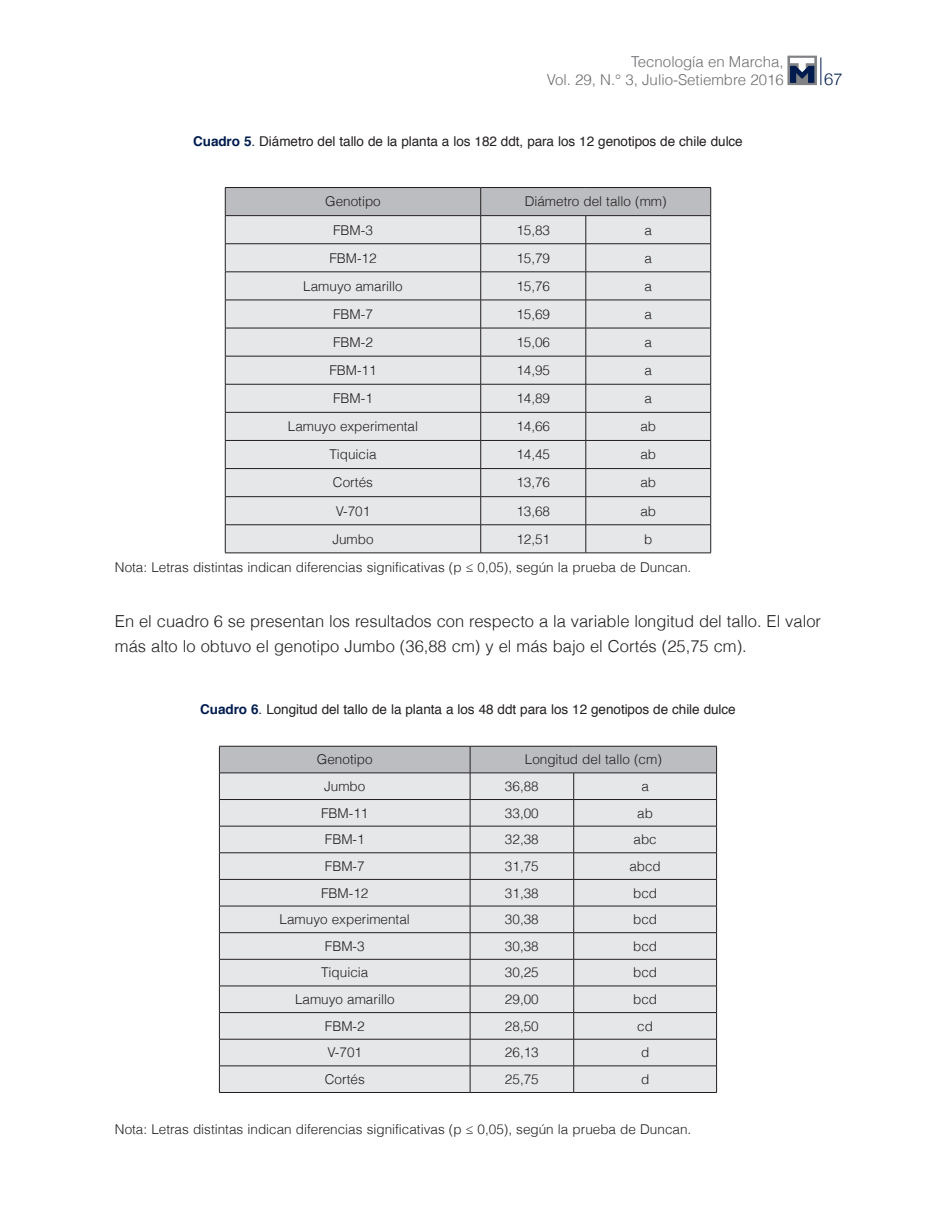
<style>
.page{position:relative;width:936px;height:1206px;background:#fff}
.page>*{position:absolute;margin:0;border:0;box-sizing:border-box;transform-origin:0 0}
._6texto{font:300 16.5px/25px "Helvetica";color:#231f20}
.t1{font:300 16.5px "Helvetica Neue";color:#001c4e}
.t2{font:300 15px/18px "Helvetica";color:#6c6d70;text-align:right}
.textocuadros{font:300 13.5px "Helvetica";color:#231f20}
.fuente{font:300 13.5px "Helvetica";color:#231f20}
._9tituloscuadros1{font:13.5px "Helvetica";letter-spacing:-.005em;color:#231f20}
.s1{font-weight:700;color:#001c4e}
.s2{color:#001c4e}
</style>
<div class="page">
<svg style="left:820px;top:57px;width:1px;height:28px"></svg>
<svg style="left:787px;top:56px;width:29px;height:29px"></svg>
<svg style="left:789px;top:58px;width:25px;height:25px"></svg>
<svg style="left:225px;top:187px;width:486px;height:365px;background:#dadbdd"></svg>
<hr style="left:225px;top:552px;width:255px;height:1px;background:#231f20">
<hr style="left:480px;top:552px;width:105px;height:1px;background:#231f20">
<hr style="left:585px;top:552px;width:125px;height:1px;background:#231f20">
<hr style="left:219px;top:745px;width:251px;height:1px;background:#231f20">
<hr style="left:470px;top:745px;width:103px;height:1px;background:#231f20">
<hr style="left:573px;top:745px;width:143px;height:1px;background:#231f20">
<svg style="left:219px;top:746px;width:498px;height:345px;background:#d7d8da"></svg>
<hr style="left:219px;top:1091px;width:251px;height:1px;background:#231f20">
<hr style="left:470px;top:1091px;width:103px;height:1px;background:#231f20">
<hr style="left:573px;top:1091px;width:143px;height:1px;background:#231f20">
<p class="t2" style="left:546px;top:53px;width:238px">Tecnología en Marcha,<br>Vol. 29, N.° 3, Julio-Setiembre 2016</p>
<p class="_9tituloscuadros1" style="left:193px;top:131px;width:551px"><span class="s1">Cuadro 5</span><span class="s2">.</span> Diámetro del tallo de la planta a los 182 ddt, para los 12 genotipos de chile dulce</p>
<p class="textocuadros" style="left:325px;top:193px;width:57px">Genotipo</p>
<p class="textocuadros" style="left:524px;top:193px;width:143px">Diámetro del tallo (mm)</p>
<p class="textocuadros" style="left:333px;top:221px;width:41px">FBM-3</p>
<p class="textocuadros" style="left:516px;top:221px;width:35px">15,83</p>
<p class="textocuadros" style="left:644px;top:221px;width:9px">a</p>
<p class="textocuadros" style="left:329px;top:249px;width:49px">FBM-12</p>
<p class="textocuadros" style="left:516px;top:249px;width:35px">15,79</p>
<p class="textocuadros" style="left:644px;top:249px;width:9px">a</p>
<p class="textocuadros" style="left:303px;top:277px;width:101px">Lamuyo amarillo</p>
<p class="textocuadros" style="left:516px;top:277px;width:35px">15,76</p>
<p class="textocuadros" style="left:644px;top:277px;width:9px">a</p>
<p class="textocuadros" style="left:333px;top:305px;width:41px">FBM-7</p>
<p class="textocuadros" style="left:516px;top:305px;width:35px">15,69</p>
<p class="textocuadros" style="left:644px;top:305px;width:9px">a</p>
<p class="textocuadros" style="left:333px;top:333px;width:41px">FBM-2</p>
<p class="textocuadros" style="left:516px;top:333px;width:35px">15,06</p>
<p class="textocuadros" style="left:644px;top:333px;width:9px">a</p>
<p class="textocuadros" style="left:329px;top:362px;width:49px">FBM-11</p>
<p class="textocuadros" style="left:516px;top:362px;width:35px">14,95</p>
<p class="textocuadros" style="left:644px;top:362px;width:9px">a</p>
<p class="textocuadros" style="left:333px;top:390px;width:41px">FBM-1</p>
<p class="textocuadros" style="left:516px;top:390px;width:35px">14,89</p>
<p class="textocuadros" style="left:644px;top:390px;width:9px">a</p>
<p class="textocuadros" style="left:288px;top:418px;width:132px">Lamuyo experimental</p>
<p class="textocuadros" style="left:516px;top:418px;width:35px">14,66</p>
<p class="textocuadros" style="left:640px;top:418px;width:17px">ab</p>
<p class="textocuadros" style="left:329px;top:446px;width:49px">Tiquicia</p>
<p class="textocuadros" style="left:516px;top:446px;width:35px">14,45</p>
<p class="textocuadros" style="left:640px;top:446px;width:17px">ab</p>
<p class="textocuadros" style="left:333px;top:474px;width:42px">Cortés</p>
<p class="textocuadros" style="left:516px;top:474px;width:35px">13,76</p>
<p class="textocuadros" style="left:640px;top:474px;width:17px">ab</p>
<p class="textocuadros" style="left:335px;top:502px;width:36px">V-701</p>
<p class="textocuadros" style="left:516px;top:502px;width:35px">13,68</p>
<p class="textocuadros" style="left:640px;top:502px;width:17px">ab</p>
<p class="textocuadros" style="left:332px;top:530px;width:43px">Jumbo</p>
<p class="textocuadros" style="left:516px;top:530px;width:35px">12,51</p>
<p class="textocuadros" style="left:643px;top:530px;width:10px">b</p>
<p class="fuente" style="left:115px;top:558px;width:577px">Nota: Letras distintas indican diferencias significativas (p ≤ 0,05), según la prueba de Duncan.</p>
<p class="t1" style="left:823px;top:69px;width:20px">67</p>
<p class="_6texto" style="left:115px;top:608px;width:707px">En el cuadro 6 se presentan los resultados con respecto a la variable longitud del tallo. El valor más alto lo obtuvo el genotipo Jumbo (36,88 cm) y el más bajo el Cortés (25,75 cm).</p>
<p class="_9tituloscuadros1" style="left:200px;top:698px;width:537px"><span class="s1">Cuadro 6</span><span class="s2">.</span> Longitud del tallo de la planta a los 48 ddt para los 12 genotipos de chile dulce</p>
<p class="textocuadros" style="left:317px;top:751px;width:57px">Genotipo</p>
<p class="textocuadros" style="left:524px;top:751px;width:138px">Longitud del tallo (cm)</p>
<p class="textocuadros" style="left:324px;top:777px;width:43px">Jumbo</p>
<p class="textocuadros" style="left:504px;top:777px;width:35px">36,88</p>
<p class="textocuadros" style="left:641px;top:777px;width:9px">a</p>
<p class="textocuadros" style="left:321px;top:804px;width:49px">FBM-11</p>
<p class="textocuadros" style="left:504px;top:804px;width:35px">33,00</p>
<p class="textocuadros" style="left:637px;top:804px;width:17px">ab</p>
<p class="textocuadros" style="left:325px;top:830px;width:41px">FBM-1</p>
<p class="textocuadros" style="left:504px;top:830px;width:35px">32,38</p>
<p class="textocuadros" style="left:633px;top:830px;width:25px">abc</p>
<p class="textocuadros" style="left:325px;top:857px;width:41px">FBM-7</p>
<p class="textocuadros" style="left:504px;top:857px;width:35px">31,75</p>
<p class="textocuadros" style="left:629px;top:857px;width:33px">abcd</p>
<p class="textocuadros" style="left:321px;top:884px;width:49px">FBM-12</p>
<p class="textocuadros" style="left:504px;top:884px;width:35px">31,38</p>
<p class="textocuadros" style="left:632px;top:884px;width:26px">bcd</p>
<p class="textocuadros" style="left:279px;top:910px;width:132px">Lamuyo experimental</p>
<p class="textocuadros" style="left:504px;top:910px;width:35px">30,38</p>
<p class="textocuadros" style="left:632px;top:910px;width:26px">bcd</p>
<p class="textocuadros" style="left:325px;top:937px;width:41px">FBM-3</p>
<p class="textocuadros" style="left:504px;top:937px;width:35px">30,38</p>
<p class="textocuadros" style="left:632px;top:937px;width:26px">bcd</p>
<p class="textocuadros" style="left:321px;top:963px;width:49px">Tiquicia</p>
<p class="textocuadros" style="left:504px;top:963px;width:35px">30,25</p>
<p class="textocuadros" style="left:632px;top:963px;width:26px">bcd</p>
<p class="textocuadros" style="left:295px;top:990px;width:101px">Lamuyo amarillo</p>
<p class="textocuadros" style="left:504px;top:990px;width:35px">29,00</p>
<p class="textocuadros" style="left:632px;top:990px;width:26px">bcd</p>
<p class="textocuadros" style="left:325px;top:1017px;width:41px">FBM-2</p>
<p class="textocuadros" style="left:504px;top:1017px;width:35px">28,50</p>
<p class="textocuadros" style="left:637px;top:1017px;width:17px">cd</p>
<p class="textocuadros" style="left:327px;top:1043px;width:36px">V-701</p>
<p class="textocuadros" style="left:504px;top:1043px;width:35px">26,13</p>
<p class="textocuadros" style="left:640px;top:1043px;width:10px">d</p>
<p class="textocuadros" style="left:324px;top:1070px;width:42px">Cortés</p>
<p class="textocuadros" style="left:504px;top:1070px;width:35px">25,75</p>
<p class="textocuadros" style="left:640px;top:1070px;width:10px">d</p>
<p class="fuente" style="left:115px;top:1120px;width:577px">Nota: Letras distintas indican diferencias significativas (p ≤ 0,05), según la prueba de Duncan.</p>
</div>
